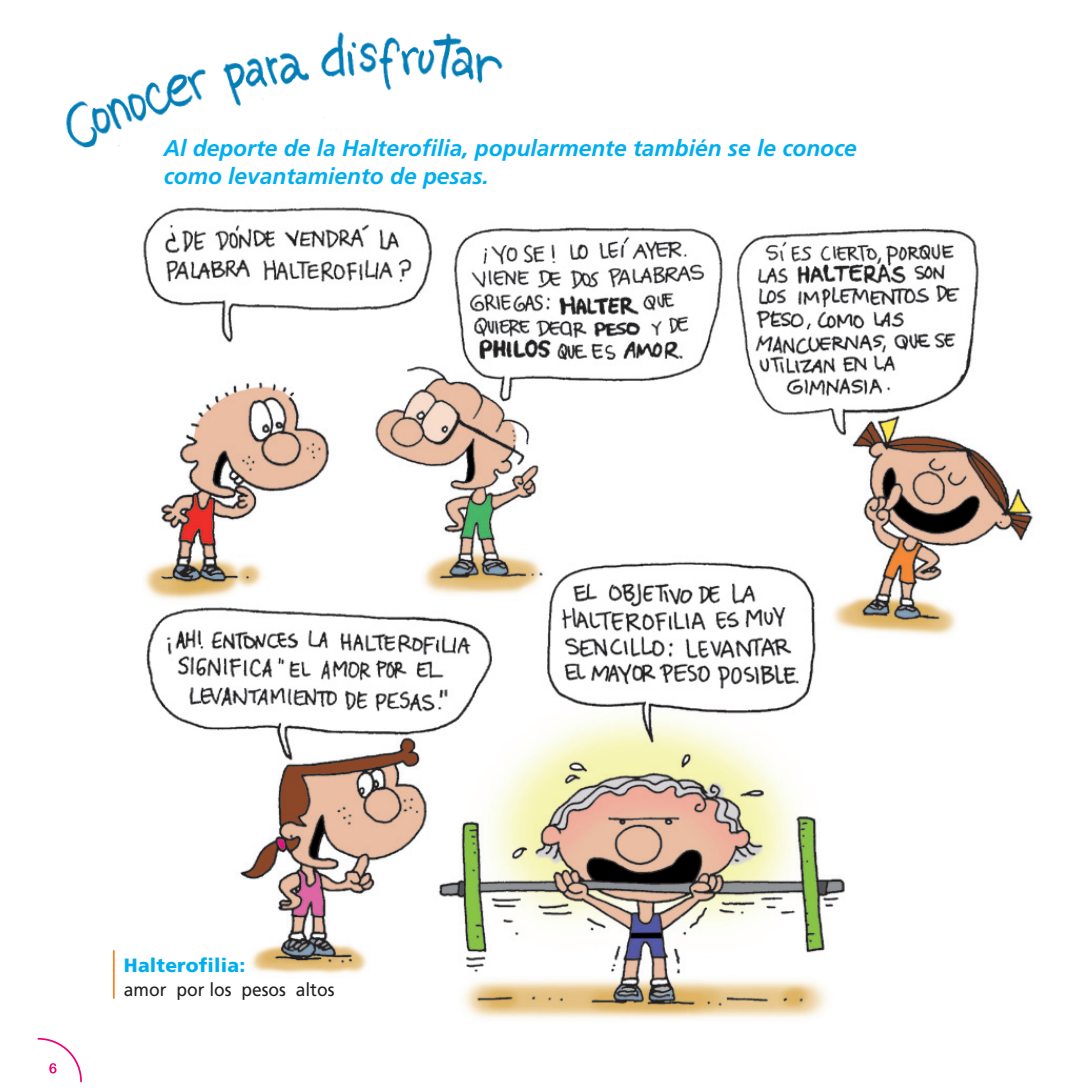
<style>
.page{position:relative;width:1092px;height:1092px;background:#fff}
.page>*{position:absolute;margin:0;border:0;box-sizing:border-box;transform-origin:0 0}
.t1{font:italic 700 22.75px/28px "Frutiger";color:#00aeef}
.t2{font:900 19.25px "Frutiger";letter-spacing:.01em;color:#00aeef}
.t3{font:18.38px "Frutiger";color:#231f20;scale:.95 1}
</style>
<div class="page">
<svg style="left:37px;top:1037px;width:45px;height:46px"></svg>
<img style="left:66px;top:31px;width:437px;height:117px">
<img style="left:464px;top:562px;width:381px;height:457px">
<img style="left:143px;top:207px;width:280px;height:393px">
<img style="left:366px;top:224px;width:361px;height:376px">
<img style="left:731px;top:228px;width:302px;height:415px">
<img style="left:146px;top:602px;width:348px;height:376px">
<hr style="left:113px;top:950px;width:2px;height:47px;background:#f58220">
<p class="t1" style="left:164px;top:134px;width:694px">Al deporte de la Halterofilia, popularmente también se le conoce como levantamiento de pesas.</p>
<p class="t2" style="left:124px;top:953px;width:123px">Halterofilia:</p>
<p class="t3" style="left:124px;top:978px;width:223px">amor por los pesos altos</p>
</div>
